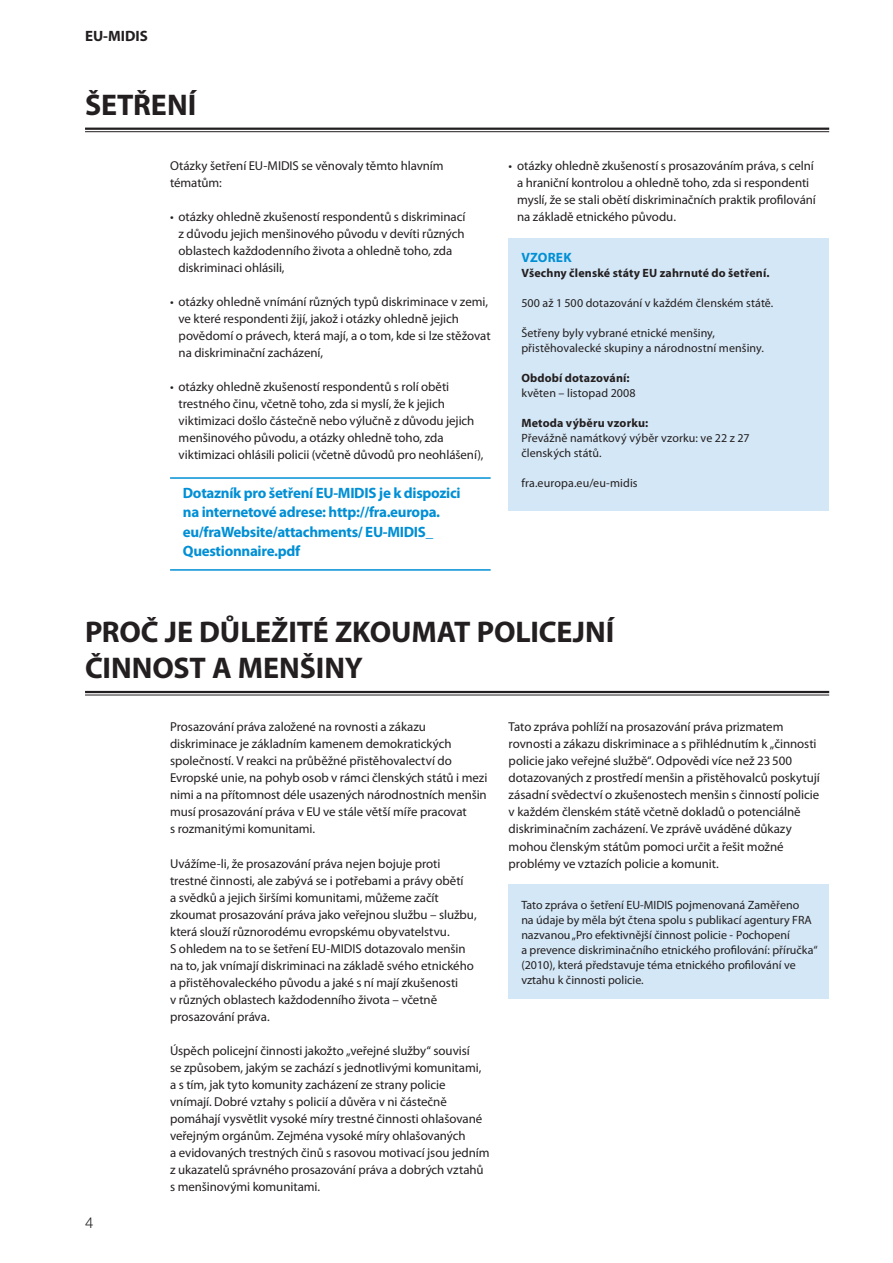
<style>
.page{position:relative;width:893px;height:1263px;background:#fff}
.page>*{position:absolute;margin:0;border:0;box-sizing:border-box;transform-origin:0 0}
._01_Kapitel{font:700 30px/36px "Myriad Pro";letter-spacing:-.005em;color:#231f20}
._02_Hervorheben{font:700 15px/19.5px "Myriad Pro";letter-spacing:-.02em;color:#008fd5}
.t1{font:700 15px "Myriad Pro";color:#231f20}
.t2{font:300 15px "Helvetica Neue LT Pro";color:#231f20}
.t3{font:700 13.5px "Myriad Pro";letter-spacing:.015em;color:#008fd5}
._01_Lauftext{font:12.9px/17px "Myriad Pro";letter-spacing:-.005em;color:#231f20}
.t4{font:12px/15px "Myriad Pro";color:#231f20}
.t5{font:700 12px "Myriad Pro";letter-spacing:.015em;color:#231f20}
</style>
<div class="page">
<hr style="left:85px;top:128px;width:744px;height:2px;background:#231f20">
<hr style="left:85px;top:131px;width:744px;height:1px;background:#231f20">
<hr style="left:170px;top:477px;width:321px;height:2px;background:#008fd5">
<hr style="left:170px;top:569px;width:321px;height:2px;background:#008fd5">
<hr style="left:85px;top:691px;width:744px;height:2px;background:#231f20">
<hr style="left:85px;top:695px;width:744px;height:1px;background:#231f20">
<div style="left:509px;top:884px;width:320px;height:114px;background:#d4e7f6"></div>
<div style="left:509px;top:238px;width:320px;height:272px;background:#d4e7f6"></div>
<p class="t1" style="left:85px;top:26px;width:64px">EU-MIDIS</p>
<p class="_01_Kapitel" style="left:85px;top:85px;width:113px">ŠETŘENÍ</p>
<p class="_01_Lauftext" style="left:170px;top:157px;width:275px">Otázky šetření EU‑MIDIS se věnovaly těmto hlavním tématům:</p>
<p class="_01_Lauftext" style="left:179px;top:208px;width:288px;text-indent:-9px">• otázky ohledně zkušeností respondentů s diskriminací z důvodu jejich menšinového původu v devíti různých oblastech každodenního života a ohledně toho, zda diskriminaci ohlásili,</p>
<p class="_01_Lauftext" style="left:179px;top:293px;width:313px;text-indent:-9px">• otázky ohledně vnímání různých typů diskriminace v zemi, ve které respondenti žijí, jakož i otázky ohledně jejich povědomí o právech, která mají, a o tom, kde si lze stěžovat na diskriminační zacházení,</p>
<p class="_01_Lauftext" style="left:179px;top:378px;width:306px;text-indent:-9px">• otázky ohledně zkušeností respondentů s rolí oběti trestného činu, včetně toho, zda si myslí, že k jejich viktimizaci došlo částečně nebo výlučně z důvodu jejich menšinového původu, a otázky ohledně toho, zda viktimizaci ohlásili policii (včetně důvodů pro neohlášení),</p>
<p class="_02_Hervorheben" style="left:183px;top:483px;width:279px">Dotazník pro šetření EU‑MIDIS je k dispozici na internetové adrese: http://fra.europa. eu/fraWebsite/attachments/ EU‑MIDIS_ Questionnaire.pdf</p>
<p class="_01_Lauftext" style="left:517px;top:157px;width:300px;text-indent:-9px">• otázky ohledně zkušeností s prosazováním práva, s celní a hraniční kontrolou a ohledně toho, zda si respondenti myslí, že se stali obětí diskriminačních praktik profilování na základě etnického původu.</p>
<p class="t3" style="left:521px;top:249px;width:52px">VZOREK</p>
<p class="t5" style="left:521px;top:265px;width:250px">Všechny členské státy EU zahrnuté do šetření.</p>
<p class="t4" style="left:521px;top:295px;width:254px">500 až 1 500 dotazování v každém členském státě.</p>
<p class="t4" style="left:521px;top:325px;width:244px">Šetřeny byly vybrané etnické menšiny, přistěhovalecké skupiny a národnostní menšiny.</p>
<p class="t5" style="left:521px;top:370px;width:110px">Období dotazování:</p>
<p class="t4" style="left:521px;top:385px;width:116px">květen – listopad 2008</p>
<p class="t5" style="left:521px;top:415px;width:128px">Metoda výběru vzorku:</p>
<p class="t4" style="left:521px;top:430px;width:230px">Převážně namátkový výběr vzorku: ve 22 z 27 členských států.</p>
<p class="t4" style="left:521px;top:475px;width:118px">fra.europa.eu/eu‑midis</p>
<p class="_01_Kapitel" style="left:85px;top:613px;width:531px">PROČ JE DŮLEŽITÉ ZKOUMAT POLICEJNÍ<br>ČINNOST A MENŠINY</p>
<p class="t2" style="left:85px;top:1214px;width:10px">4</p>
<p class="_01_Lauftext" style="left:170px;top:718px;width:319px">Prosazování práva založené na rovnosti a zákazu diskriminace je základním kamenem demokratických společností. V reakci na průběžné přistěhovalectví do Evropské unie, na pohyb osob v rámci členských států i mezi nimi a na přítomnost déle usazených národnostních menšin musí prosazování práva v EU ve stále větší míře pracovat<br>s rozmanitými komunitami.</p>
<p class="_01_Lauftext" style="left:170px;top:854px;width:308px">Uvážíme‑li, že prosazování práva nejen bojuje proti trestné činnosti, ale zabývá se i potřebami a právy obětí<br>a svědků a jejich širšími komunitami, můžeme začít zkoumat prosazování práva jako veřejnou službu – službu, která slouží různorodému evropskému obyvatelstvu.<br>S ohledem na to se šetření EU‑MIDIS dotazovalo menšin na to, jak vnímají diskriminaci na základě svého etnického a přistěhovaleckého původu a jaké s ní mají zkušenosti<br>v různých oblastech každodenního života – včetně prosazování práva.</p>
<p class="_01_Lauftext" style="left:170px;top:1041px;width:321px">Úspěch policejní činnosti jakožto „veřejné služby“ souvisí<br>se způsobem, jakým se zachází s jednotlivými komunitami, a s tím, jak tyto komunity zacházení ze strany policie vnímají. Dobré vztahy s policií a důvěra v ni částečně pomáhají vysvětlit vysoké míry trestné činnosti ohlašované veřejným orgánům. Zejména vysoké míry ohlašovaných<br>a evidovaných trestných činů s rasovou motivací jsou jedním z ukazatelů správného prosazování práva a dobrých vztahů s menšinovými komunitami.</p>
<p class="_01_Lauftext" style="left:509px;top:718px;width:313px">Tato zpráva pohlíží na prosazování práva prizmatem rovnosti a zákazu diskriminace a s přihlédnutím k „činnosti policie jako veřejné službě“. Odpovědi více než 23 500 dotazovaných z prostředí menšin a přistěhovalců poskytují zásadní svědectví o zkušenostech menšin s činností policie v každém členském státě včetně dokladů o potenciálně diskriminačním zacházení. Ve zprávě uváděné důkazy mohou členským státům pomoci určit a řešit možné problémy ve vztazích policie a komunit.</p>
<p class="t4" style="left:521px;top:897px;width:298px">Tato zpráva o šetření EU‑MIDIS pojmenovaná Zaměřeno<br>na údaje by měla být čtena spolu s publikací agentury FRA nazvanou „Pro efektivnější činnost policie - Pochopení<br>a prevence diskriminačního etnického profilování: příručka“ (2010), která představuje téma etnického profilování ve vztahu k činnosti policie.</p>
</div>
